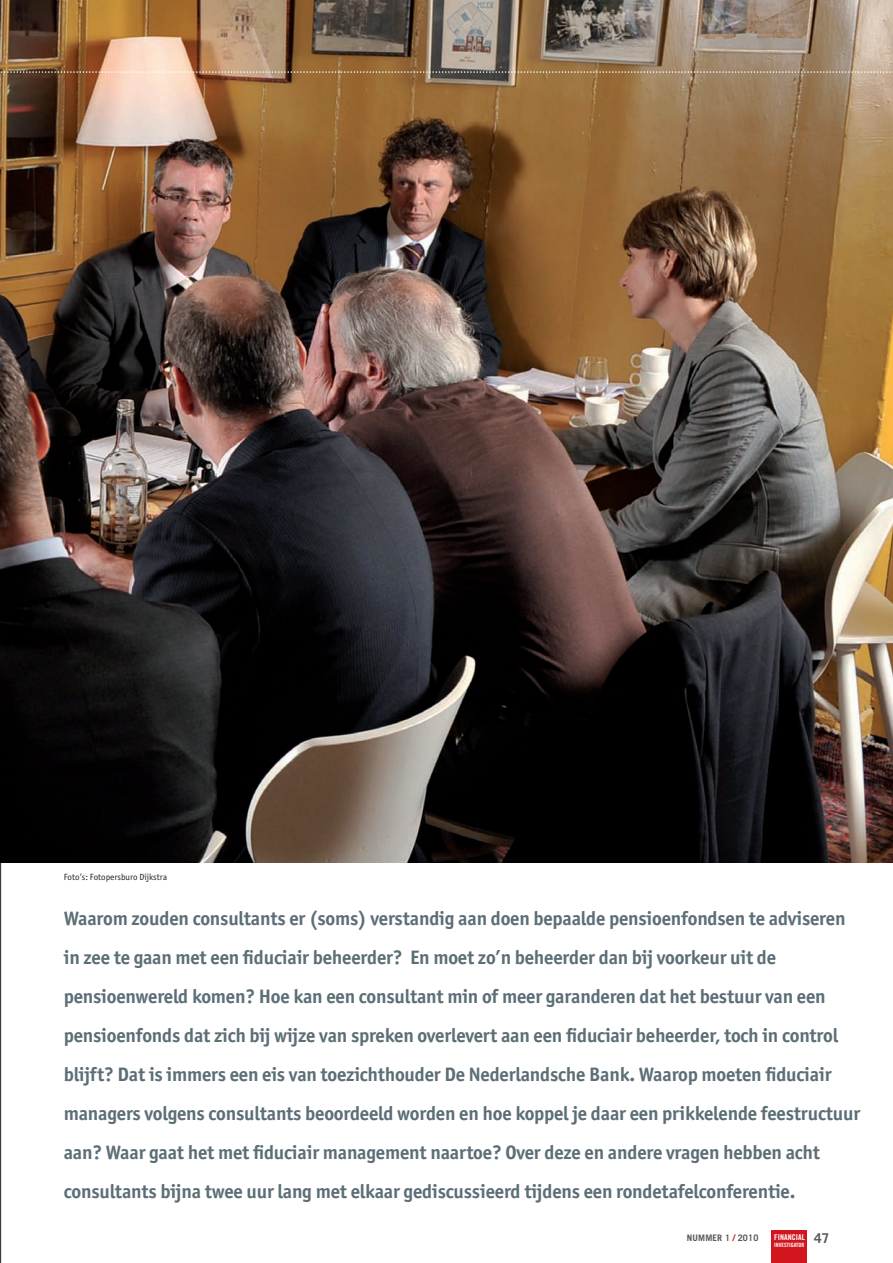
<style>
.page{position:relative;width:893px;height:1263px;background:#fff}
.page>*{position:absolute;margin:0;border:0;box-sizing:border-box;transform-origin:0 0}
.t1{font:700 19.5px/39px "Officina Sans ITC Std";letter-spacing:-.01em;color:#5c6e76}
.t2{font:700 13.5px "Trade Gothic";color:#57585a}
.t3{font:9px "Officina Sans ITC Std";color:#231f20}
.t4{font:700 9px "Trade Gothic";letter-spacing:.02em;color:#57585a}
.t5{font:7.95px "Trade Gothic LT Std Bd Cn 20";letter-spacing:.01em;color:#fff}
.t6{font:5.85px "Trade Gothic LT Std Bd Cn 20";letter-spacing:.01em;color:#fff}
.s1{color:#d2161e}
</style>
<div class="page">
<div style="left:772px;top:1230px;width:35px;height:33px;background:#d2161e"></div>
<hr style="left:0;top:0;width:1px;height:1263px;background:#231f20">
<img style="left:0;top:0;width:893px;height:862px">
<svg style="left:0;top:71px;width:893px;height:2px"></svg>
<p class="t3" style="left:64px;top:872px;width:105px">Foto’s: Fotopersburo Dijkstra</p>
<p class="t1" style="left:64px;top:899px;width:798px">Waarom zouden consultants er (soms) verstandig aan doen bepaalde pensioenfondsen te adviseren in zee te gaan met een fiduciair beheerder? En moet zo’n beheerder dan bij voorkeur uit de pensioenwereld komen? Hoe kan een consultant min of meer garanderen dat het bestuur van een pensioenfonds dat zich bij wijze van spreken overlevert aan een fiduciair beheerder, toch in control blijft? Dat is immers een eis van toezichthouder De Nederlandsche Bank. Waarop moeten fiduciair managers volgens consultants beoordeeld worden en hoe koppel je daar een prikkelende feestructuur aan? Waar gaat het met fiduciair management naartoe? Over deze en andere vragen hebben acht consultants bijna twee uur lang met elkaar gediscussieerd tijdens een rondetafelconferentie.</p>
<p class="t4" style="left:687px;top:1232px;width:73px">NUMMER 1 <span class="s1">/</span> 2010</p>
<p class="t5" style="left:774px;top:1233px;width:32px">FINANCIAL</p>
<p class="t6" style="left:774px;top:1241px;width:32px">INVESTIGATOR</p>
<p class="t2" style="left:814px;top:1230px;width:17px">47</p>
</div>
